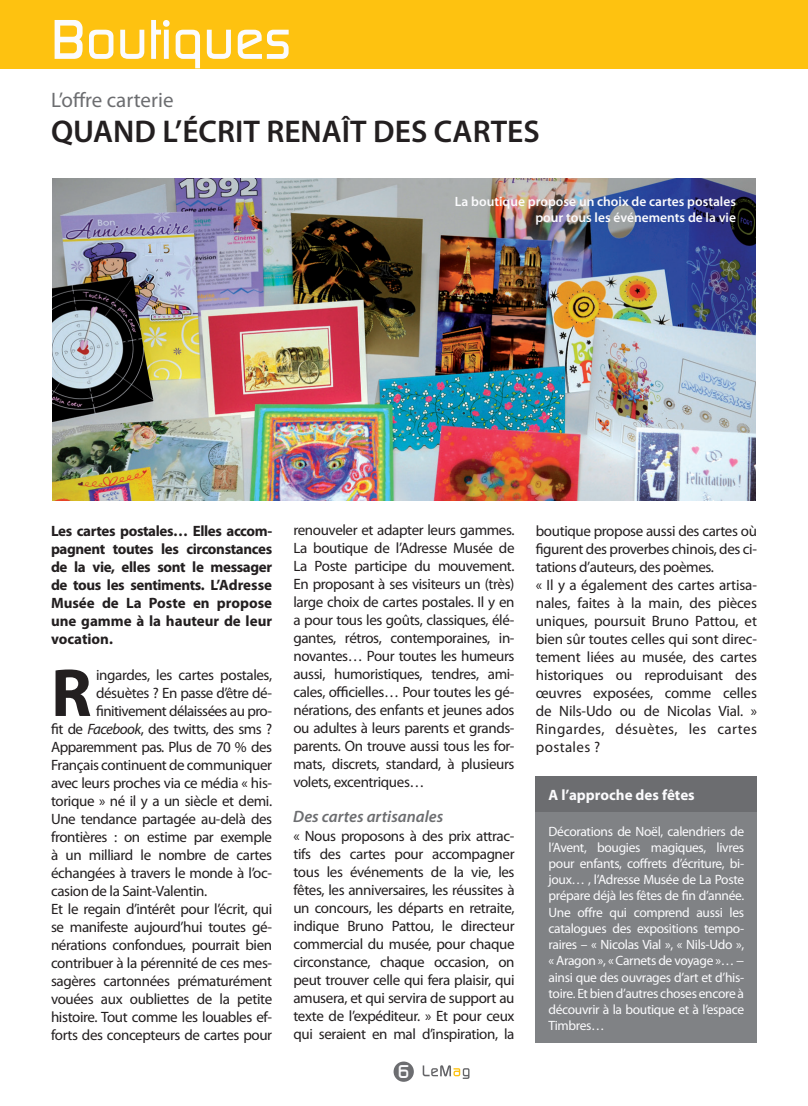
<style>
.page{position:relative;width:808px;height:1106px;background:#fff}
.page>*{position:absolute;margin:0;border:0;box-sizing:border-box;transform-origin:0 0}
.t1{font:700 68.4px "Myriad Pro";color:#231f20}
.t2{font:500 54px "Dicot";color:#fbfbfd}
.t3{font:600 31.5px "Myriad Pro";color:#231f20}
.t4{font:21px "Myriad Pro";color:#6c6d70}
.t5{font:500 18px "Dicot";color:#fbfbfd}
.t6{font:italic 600 16.5px "Myriad Pro";color:#6c6d70}
.t7{font:15px/18px "Myriad Pro";letter-spacing:-.025em;color:#231f20;text-align:justify}
.t8{font:700 15px/18px "Myriad Pro";color:#231f20;text-align:justify}
.t9{font:700 15px "Myriad Pro";color:#fbfbfd}
.t10{font:13.5px/16.2px "Myriad Pro";letter-spacing:-.025em;color:#fbfbfd;text-align:justify}
.t11{font:600 13.5px/16.2px "Myriad Pro";color:#fbfbfd;text-align:right}
.s1{font-style:italic}
</style>
<div class="page">
<div style="left:0;top:0;width:808px;height:68px;background:#fec210"></div>
<div style="left:394px;top:1061px;width:20px;height:20px;background:#6c6d70;border-radius:50%"></div>
<svg style="left:423px;top:1065px;width:46px;height:13px"></svg>
<div style="left:536px;top:776px;width:221px;height:36px;background:#6c6d70"></div>
<div style="left:536px;top:812px;width:221px;height:230px;background:#808285"></div>
<img style="left:52px;top:179px;width:704px;height:321px">
<h2 class="t2" style="left:51px;top:9px;width:241px">Boutiques</h2>
<h3 class="t4" style="left:51px;top:89px;width:124px">L’offre carterie</h3>
<h3 class="t3" style="left:51px;top:114px;width:490px">QUAND L’ÉCRIT RENAÎT DES CARTES</h3>
<p class="t11" style="left:455px;top:194px;width:283px">La boutique propose un choix de cartes postales pour tous les événements de la vie</p>
<p class="t8" style="left:51px;top:522px;width:223px">Les cartes postales… Elles accom&shy;pagnent toutes les circonstances de la vie, elles sont le messager de tous les sentiments. L’Adresse Musée de La Poste en propose une gamme à la hauteur de leur vocation.</p>
<h1 class="t1" style="left:51px;top:654px;width:42px">R</h1>
<p class="t7" style="left:96px;top:666px;width:178px">ingardes, les cartes postales,</p>
<p class="t7" style="left:96px;top:684px;width:178px">désuètes ? En passe d’être dé-</p>
<p class="t7" style="left:96px;top:702px;width:178px">finitivement délaissées au pro-</p>
<p class="t7" style="left:51px;top:720px;width:223px">fit de <span class="s1">Facebook</span>, des twitts, des sms ?</p>
<p class="t7" style="left:51px;top:738px;width:223px">Apparemment pas. Plus de 70 % des</p>
<p class="t7" style="left:51px;top:756px;width:223px">Français continuent de communiquer</p>
<p class="t7" style="left:51px;top:774px;width:223px">avec leurs proches via ce média « his-</p>
<p class="t7" style="left:51px;top:792px;width:223px">torique » né il y a un siècle et demi.</p>
<p class="t7" style="left:51px;top:810px;width:223px">Une tendance partagée au-delà des</p>
<p class="t7" style="left:51px;top:828px;width:223px">frontières : on estime par exemple</p>
<p class="t7" style="left:51px;top:846px;width:223px">à un milliard le nombre de cartes</p>
<p class="t7" style="left:51px;top:864px;width:223px">échangées à travers le monde à l’oc-</p>
<p class="t7" style="left:51px;top:882px;width:158px">casion de la Saint-Valentin.</p>
<p class="t7" style="left:51px;top:900px;width:223px">Et le regain d’intérêt pour l’écrit, qui</p>
<p class="t7" style="left:51px;top:918px;width:223px">se manifeste aujourd’hui toutes gé-</p>
<p class="t7" style="left:51px;top:936px;width:223px">nérations confondues, pourrait bien</p>
<p class="t7" style="left:51px;top:954px;width:223px">contribuer à la pérennité de ces mes-</p>
<p class="t7" style="left:51px;top:972px;width:223px">sagères cartonnées prématurément</p>
<p class="t7" style="left:51px;top:990px;width:223px">vouées aux oubliettes de la petite</p>
<p class="t7" style="left:51px;top:1008px;width:223px">histoire. Tout comme les louables ef-</p>
<p class="t7" style="left:51px;top:1026px;width:223px">forts des concepteurs de cartes pour</p>
<p class="t7" style="left:293px;top:521px;width:223px">renouveler et adapter leurs gammes.<br>La boutique de l’Adresse Musée de La Poste participe du mouvement.<br>En proposant à ses visiteurs un (très) large choix de cartes postales. Il y en a pour tous les goûts, classiques, élé&shy;gantes, rétros, contemporaines, in&shy;novantes… Pour toutes les humeurs aussi, humoristiques, tendres, ami&shy;cales, officielles… Pour toutes les gé&shy;nérations, des enfants et jeunes ados ou adultes à leurs parents et grands&shy;parents. On trouve aussi tous les for&shy;mats, discrets, standard, à plusieurs volets, excentriques…</p>
<p class="t6" style="left:293px;top:807px;width:152px">Des cartes artisanales</p>
<p class="t7" style="left:293px;top:827px;width:223px">« Nous proposons à des prix attrac&shy;tifs des cartes pour accompagner tous les événements de la vie, les fêtes, les anniversaires, les réussites à un concours, les départs en retraite, indique Bruno Pattou, le directeur commercial du musée, pour chaque circonstance, chaque occasion, on peut trouver celle qui fera plaisir, qui amusera, et qui servira de support au texte de l’expéditeur. » Et pour ceux qui seraient en mal d’inspiration, la</p>
<p class="t5" style="left:398px;top:1061px;width:13px">6</p>
<p class="t7" style="left:536px;top:522px;width:223px;text-align:left">boutique propose aussi des cartes où figurent des proverbes chinois, des ci&shy;tations d’auteurs, des poèmes.<br>« Il y a également des cartes artisa&shy;nales, faites à la main, des pièces uniques, poursuit Bruno Pattou, et bien sûr toutes celles qui sont direc&shy;tement liées au musée, des cartes historiques ou reproduisant des œuvres exposées, comme celles de Nils-Udo ou de Nicolas Vial. »<br>Ringardes, désuètes, les cartes postales ?</p>
<p class="t9" style="left:549px;top:786px;width:148px">A l’approche des fêtes</p>
<p class="t10" style="left:548px;top:823px;width:197px">Décorations de Noël, calendriers de l’Avent, bougies magiques, livres pour enfants, coffrets d’écriture, bi&shy;joux… , l’Adresse Musée de La Poste prépare déjà les fêtes de fin d’année.<br>Une offre qui comprend aussi les catalogues des expositions tempo&shy;raires – « Nicolas Vial », « Nils-Udo », « Aragon », « Carnets de voyage »… − ainsi que des ouvrages d’art et d’his&shy;toire. Et bien d’autres choses encore à découvrir à la boutique et à l’espace Timbres…</p>
</div>
